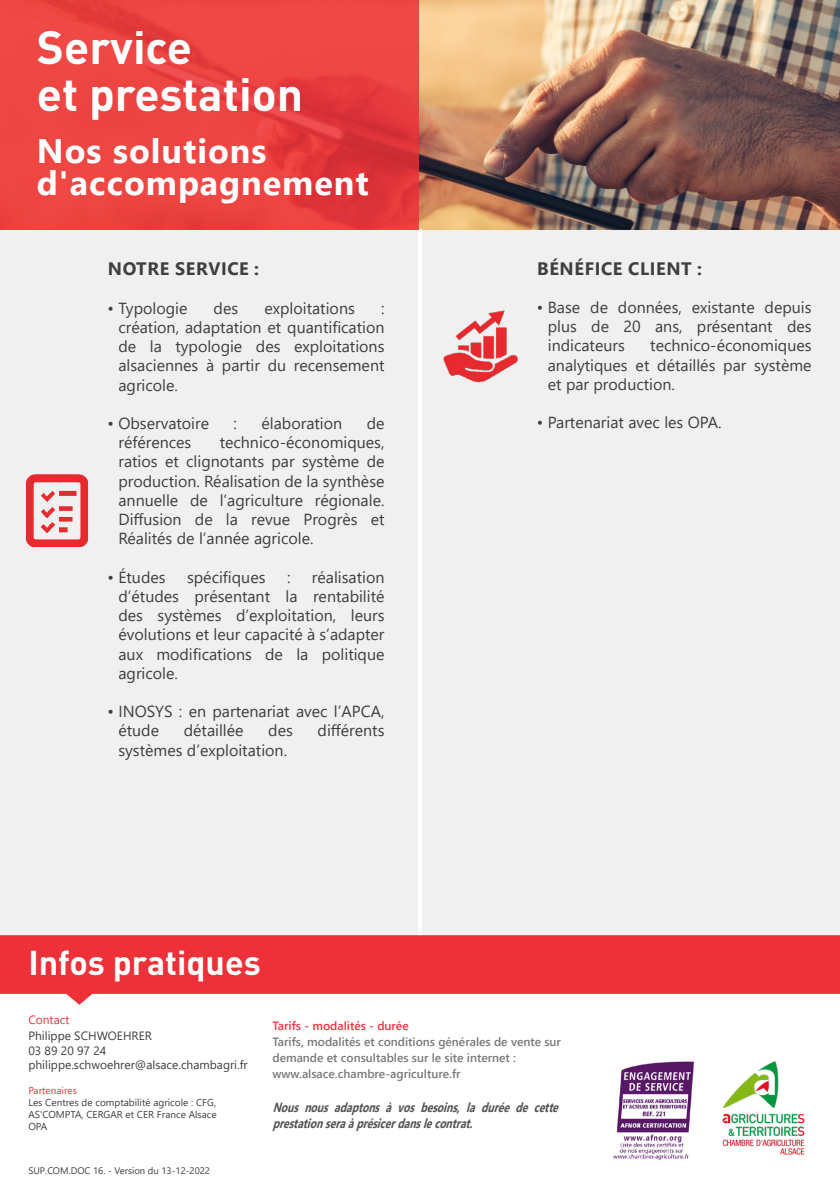
<style>
.page{position:relative;width:840px;height:1191px;background:#fff}
.page>*{position:absolute;margin:0;border:0;box-sizing:border-box;transform-origin:0 0}
.t1{font:700 46px/46.6px "DIN";color:#fff}
.t2{font:700 34px "Segoe UI";letter-spacing:.03em;color:#fff}
.t3{font:700 34px "DIN";color:#fff}
.t4{font:700 18px "Segoe UI";letter-spacing:.035em;color:#3e3e3f}
.t5{font:16px/19.2px "Segoe UI";color:#3e3e3f;text-align:justify}
.t6{font:italic 700 13.2px/16px "Segoe UI";color:#535454;scale:.78 1}
.t7{font:600 12px/16px "Segoe UI";color:#76787b}
.t8{font:12px/14.4px "Segoe UI";color:#3e3e3f}
.t9{font:600 12px "Segoe UI";color:#ee343b}
.t10{font:12px "Segoe UI";color:#ee343b}
.t11{font:10px/12px "Segoe UI";color:#3e3e3f}
.t12{font:9.6px "Segoe UI";color:#3e3e3f}
.s1{color:#ee343b}
</style>
<div class="page">
<img style="left:418px;top:0;width:421px;height:230px">
<div style="left:0;top:230px;width:839px;height:708px;background:#f0f0f0"></div>
<hr style="left:418px;top:230px;width:3px;height:961px;background:#fff">
<svg style="left:0;top:0;width:418px;height:230px;background:#ea4140"></svg>
<img style="left:26px;top:474px;width:63px;height:74px">
<svg style="left:0;top:935px;width:839px;height:69px;background:#f04e55"></svg>
<img style="left:722px;top:1061px;width:83px;height:94px">
<img style="left:443px;top:310px;width:75px;height:73px">
<img style="left:613px;top:1061px;width:82px;height:99px">
<p class="t1" style="left:37px;top:22px;width:267px">Service<br>et prestation</p>
<p class="t2" style="left:37px;top:118px;width:231px">Nos solutions</p>
<p class="t2" style="left:37px;top:151px;width:333px">d'accompagnement</p>
<p class="t4" style="left:108px;top:252px;width:153px">NOTRE SERVICE :</p>
<p class="t5" style="left:107px;top:297px;width:81px">• Typologie</p>
<p class="t5" style="left:213px;top:297px;width:26px">des</p>
<p class="t5" style="left:264px;top:297px;width:92px">exploitations</p>
<p class="t5" style="left:118px;top:297px;width:267px;text-indent:262px">: création, adaptation et quantification de la typologie des exploitations alsaciennes à partir du recensement agricole.</p>
<p class="t5" style="left:107px;top:412px;width:103px">• Observatoire</p>
<p class="t5" style="left:233px;top:412px;width:5px">:</p>
<p class="t5" style="left:261px;top:412px;width:82px">élaboration</p>
<p class="t5" style="left:366px;top:412px;width:19px">de</p>
<p class="t5" style="left:118px;top:431px;width:74px">références</p>
<p class="t5" style="left:118px;top:431px;width:267px;text-indent:101px">technico-économiques, ratios et clignotants par système de production. Réalisation de la synthèse annuelle de l’agriculture régionale.<br>Diffusion de la revue Progrès et Réalités de l’année agricole.</p>
<p class="t5" style="left:107px;top:566px;width:60px">• Études</p>
<p class="t5" style="left:187px;top:566px;width:80px">spécifiques</p>
<p class="t5" style="left:287px;top:566px;width:5px">:</p>
<p class="t5" style="left:118px;top:566px;width:267px;text-indent:193px">réalisation d’études présentant la rentabilité des systèmes d’exploitation, leurs évolutions et leur capacité à s’adapter aux modifications de la politique agricole.</p>
<p class="t5" style="left:118px;top:700px;width:267px;text-indent:-11px">• INOSYS : en partenariat avec l’APCA, étude</p>
<p class="t5" style="left:184px;top:719px;width:61px">détaillée</p>
<p class="t5" style="left:268px;top:719px;width:26px">des</p>
<p class="t5" style="left:317px;top:719px;width:68px">différents</p>
<p class="t5" style="left:118px;top:739px;width:170px">systèmes d’exploitation.</p>
<p class="t3" style="left:28px;top:941px;width:234px">Infos pratiques</p>
<p class="t4" style="left:537px;top:251px;width:166px">BÉNÉFICE CLIENT :</p>
<p class="t5" style="left:547px;top:296px;width:265px;text-indent:-11px">• Base de données, existante depuis plus de 20 ans, présentant des indicateurs</p>
<p class="t5" style="left:547px;top:335px;width:265px;text-indent:102px">technico-économiques analytiques et détaillés par système et par production.</p>
<p class="t5" style="left:536px;top:411px;width:186px">• Partenariat avec les OPA.</p>
<p class="t10" style="left:28px;top:1009px;width:43px">Contact</p>
<p class="t8" style="left:28px;top:1028px;width:125px">Philippe SCHWOEHRER</p>
<p class="t8" style="left:28px;top:1042px;width:221px">03 89 20 97 24 philippe.schwoehrer@alsace.chambagri.fr</p>
<p class="t11" style="left:28px;top:1083px;width:190px"><span class="s1">Partenaires<br></span>Les Centres de comptabilité agricole : CFG,<br>AS'COMPTA, CERGAR et CER France Alsace<br>OPA</p>
<p class="t12" style="left:28px;top:1161px;width:183px">SUP.COM.DOC 16. - Version du 13-12-2022</p>
<p class="t9" style="left:272px;top:1014px;width:138px">Tarifs - modalités - durée</p>
<p class="t7" style="left:272px;top:1032px;width:290px">Tarifs, modalités et conditions générales de vente sur demande et consultables sur le site internet :</p>
<p class="t7" style="left:272px;top:1064px;width:189px">www.alsace.chambre-agriculture.fr</p>
<p class="t6" style="left:272px;top:1098px;width:375px">Nousnousadaptonsàvosbesoins,laduréedecette prestationseraàprésicerdanslecontrat.</p>
</div>
